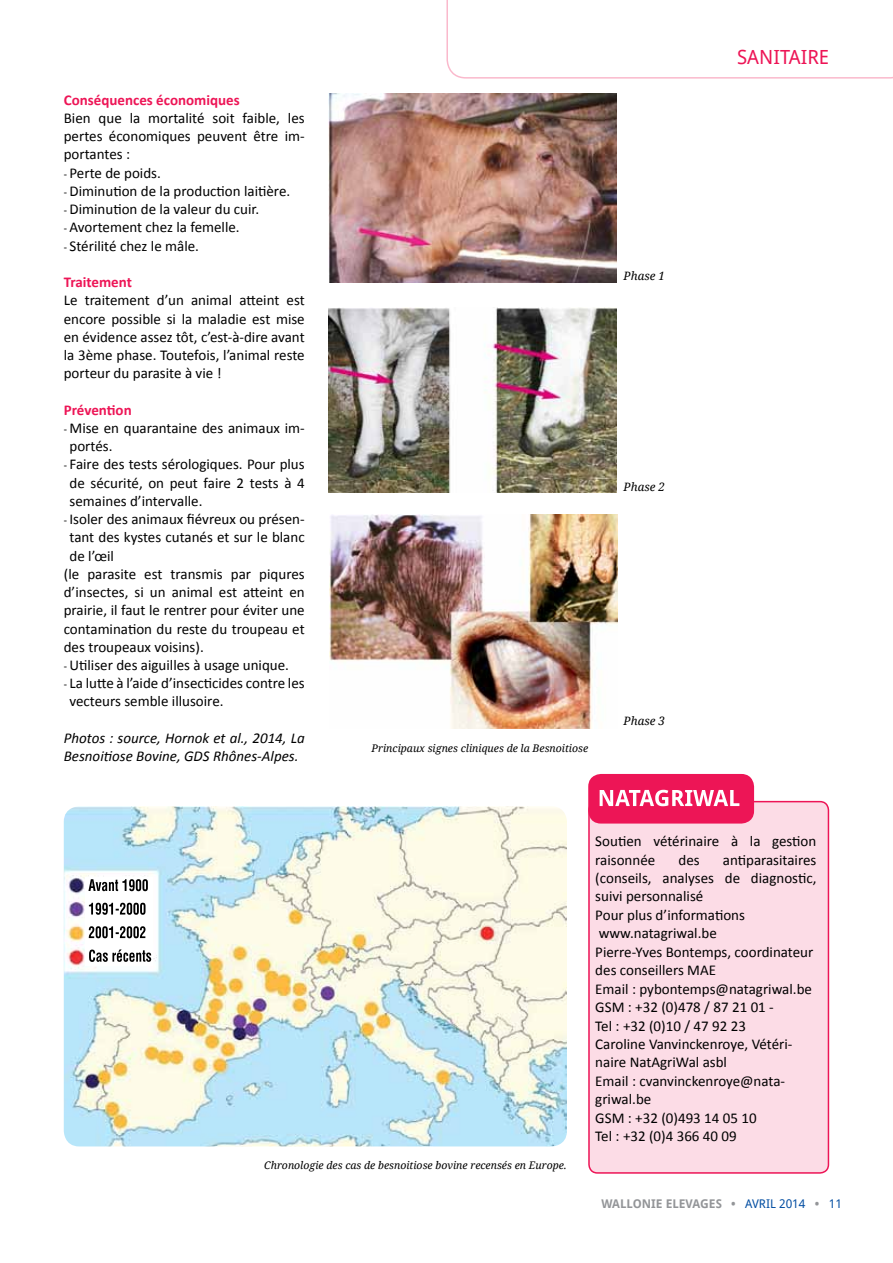
<style>
.page{position:relative;width:893px;height:1263px;background:#fff}
.page>*{position:absolute;margin:0;border:0;box-sizing:border-box;transform-origin:0 0}
.t1{font:19.5px "Droid Sans";color:#ed1556}
.t2{font:15px/18.5px "Calibri";color:#000}
.t3{font:italic 15px/18.1px "Calibri";color:#000}
.t4{font:700 15px "Calibri";color:#ed1556}
.t5{font:700 12px "Droid Sans";color:#939598}
.t6{font:12px "Droid Sans";color:#034ea2}
.t7{font:italic 11.55px "Droid Serif";color:#000}
.t8{font:italic 10.5px "Droid Serif";color:#000}
.s1{font-size:12px}
.s2{font-weight:700;color:#939598}
</style>
<div class="page">
<img style="left:64px;top:806px;width:503px;height:340px">
<div style="left:86px;top:877px;width:67px;height:88px;background:#fff"></div>
<svg style="left:446px;top:0;width:447px;height:79px"></svg>
<div style="left:589px;top:802px;width:239px;height:371px;background:#fcdce6;border-radius:9px"></div>
<div style="left:588px;top:801px;width:241px;height:373px;border:2px solid #ed1556;border-radius:9px"></div>
<div style="left:588px;top:774px;width:166px;height:49px;background:#ed1556;border-radius:13px"></div>
<svg style="left:600px;top:790px;width:139px;height:16px"></svg>
<svg style="left:89px;top:949px;width:62px;height:13px"></svg>
<svg style="left:89px;top:926px;width:57px;height:12px"></svg>
<svg style="left:89px;top:903px;width:57px;height:12px"></svg>
<svg style="left:88px;top:879px;width:60px;height:12px"></svg>
<img style="left:330px;top:514px;width:287px;height:215px">
<img style="left:329px;top:94px;width:287px;height:188px">
<img style="left:329px;top:308px;width:287px;height:185px">
<p class="t4" style="left:64px;top:91px;width:177px">Conséquences économiques</p>
<p class="t2" style="left:64px;top:108px;width:242px;text-align:justify">Bien que la mortalité soit faible, les pertes économiques peuvent être im&shy;portantes :</p>
<p class="t2" style="left:64px;top:163px;width:99px"><span class="s1">-</span> Perte de poids.</p>
<p class="t2" style="left:64px;top:181px;width:228px"><span class="s1">-</span> Diminution de la production laitière.</p>
<p class="t2" style="left:64px;top:199px;width:197px"><span class="s1">-</span> Diminution de la valeur du cuir.</p>
<p class="t2" style="left:64px;top:217px;width:177px"><span class="s1">-</span> Avortement chez la femelle.</p>
<p class="t2" style="left:64px;top:236px;width:137px"><span class="s1">-</span> Stérilité chez le mâle.</p>
<p class="t4" style="left:64px;top:273px;width:70px">Traitement</p>
<p class="t2" style="left:64px;top:291px;width:242px;text-align:justify">Le traitement d’un animal atteint est encore possible si la maladie est mise en évidence assez tôt, c’est-à-dire avant la 3ème phase. Toutefois, l’animal reste porteur du parasite à vie !</p>
<p class="t4" style="left:64px;top:400px;width:69px">Prévention</p>
<p class="t2" style="left:70px;top:418px;width:237px;text-indent:-6px"><span class="s1">-</span> Mise en quarantaine des animaux im&shy;portés.</p>
<p class="t2" style="left:70px;top:455px;width:237px;text-align:justify;text-indent:-6px"><span class="s1">-</span> Faire des tests sérologiques. Pour plus de sécurité, on peut faire 2 tests à 4 semaines d’intervalle.</p>
<p class="t2" style="left:64px;top:509px;width:242px"><span class="s1">-</span> Isoler des animaux fiévreux ou présen-</p>
<p class="t2" style="left:70px;top:527px;width:237px">tant des kystes cutanés et sur le blanc</p>
<p class="t2" style="left:70px;top:546px;width:46px">de l’œil</p>
<p class="t2" style="left:64px;top:564px;width:242px">(le parasite est transmis par piqures</p>
<p class="t2" style="left:64px;top:582px;width:242px">d’insectes, si un animal est atteint en</p>
<p class="t2" style="left:64px;top:600px;width:242px">prairie, il faut le rentrer pour éviter une</p>
<p class="t2" style="left:64px;top:619px;width:242px">contamination du reste du troupeau et</p>
<p class="t2" style="left:64px;top:637px;width:142px">des troupeaux voisins).</p>
<p class="t2" style="left:64px;top:655px;width:227px"><span class="s1">-</span> Utiliser des aiguilles à usage unique.</p>
<p class="t2" style="left:70px;top:673px;width:237px;text-indent:-6px"><span class="s1">-</span> La lutte à l’aide d’insecticides contre les vecteurs semble illusoire.</p>
<p class="t3" style="left:64px;top:728px;width:242px">Photos : source, Hornok et al., 2014, La<br>Besnoitiose Bovine, GDS Rhônes-Alpes.</p>
<h1 class="t1" style="left:737px;top:43px;width:94px">SANITAIRE</h1>
<p class="t7" style="left:624px;top:268px;width:43px">Phase 1</p>
<p class="t7" style="left:624px;top:478px;width:43px">Phase 2</p>
<p class="t8" style="left:372px;top:741px;width:218px">Principaux signes cliniques de la Besnoitiose</p>
<p class="t7" style="left:624px;top:713px;width:43px">Phase 3</p>
<p class="t2" style="left:595px;top:831px;width:223px">Soutien vétérinaire à la gestion raisonnée</p>
<p class="t2" style="left:678px;top:850px;width:23px">des</p>
<p class="t2" style="left:595px;top:850px;width:223px;text-indent:128px">antiparasitaires (conseils, analyses de diagnostic, suivi personnalisé<br>Pour plus d’informations www.natagriwal.be<br>Pierre-Yves Bontemps, coordinateur des conseillers MAE<br>Email : pybontemps@natagriwal.be<br>GSM : +32 (0)478 / 87 21 01 -<br>Tel : +32 (0)10 / 47 92 23<br>Caroline Vanvinckenroye, Vétéri&shy;naire NatAgriWal asbl<br>Email : cvanvinckenroye@nata&shy;griwal.be<br>GSM : +32 (0)493 14 05 10<br>Tel : +32 (0)4 366 40 09</p>
<p class="t8" style="left:264px;top:1158px;width:304px">Chronologie des cas de besnoitiose bovine recensés en Europe.</p>
<p class="t5" style="left:601px;top:1195px;width:9px">WALLONIE</p>
<p class="t5" style="left:666px;top:1195px;width:8px">ELEVA</p>
<p class="t5" style="left:700px;top:1195px;width:16px">GES</p>
<p class="t6" style="left:731px;top:1196px;width:112px"><span class="s2">•</span> AVRIL 2014 <span class="s2">•</span> 11</p>
</div>
